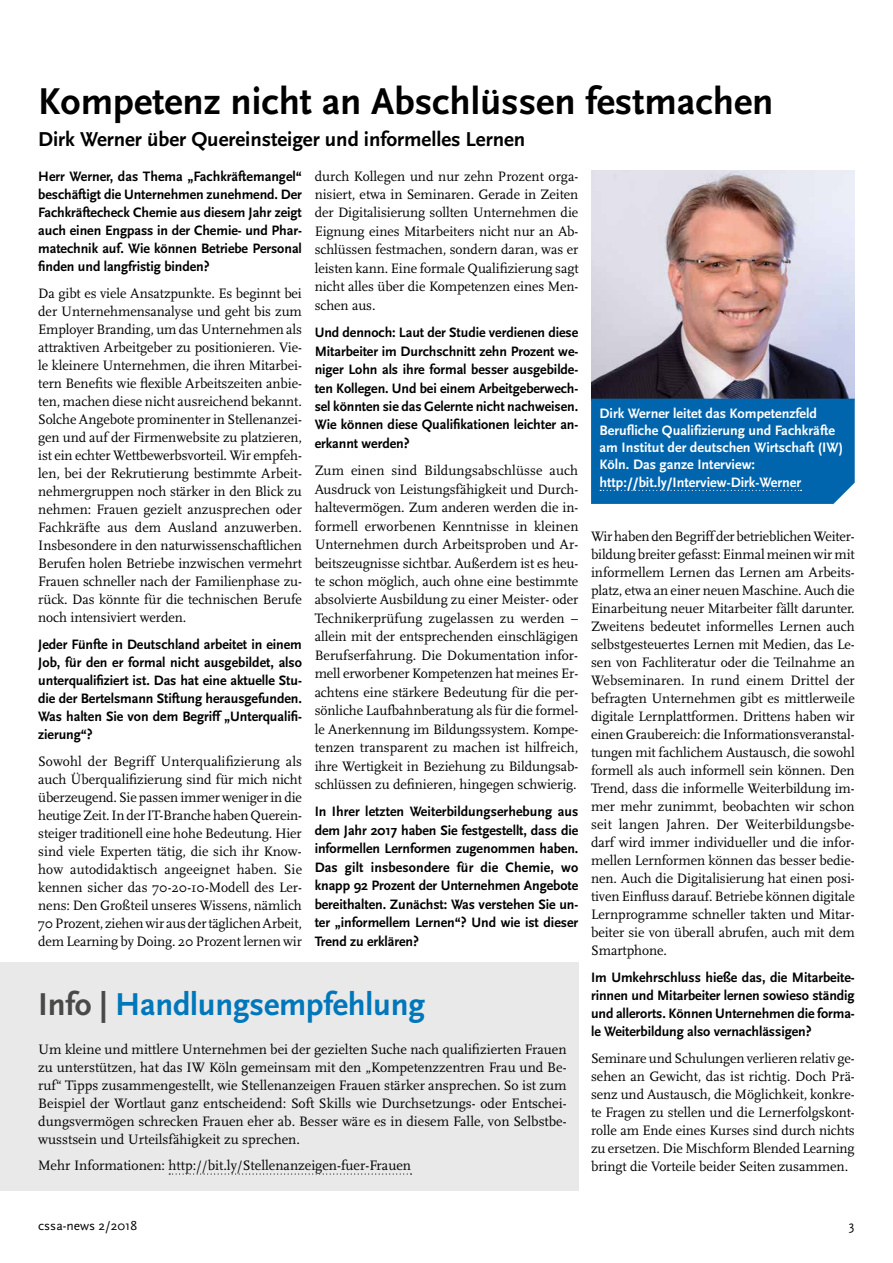
<style>
.page{position:relative;width:893px;height:1263px;background:#fff}
.page>*{position:absolute;margin:0;border:0;box-sizing:border-box;transform-origin:0 0}
.t1{font:700 39px "Scala Sans";color:#000}
.t2{font:700 33px "Scala Sans";letter-spacing:-.005em;color:#07b}
.t3{font:700 21px "Scala Sans";letter-spacing:-.005em;color:#000}
.t4{font:14.25px/18px "Scala";letter-spacing:-.005em;color:#000;text-align:justify}
.t5{font:700 14.25px/18px "Scala Sans";letter-spacing:-.005em;color:#000;text-align:justify}
.t6{font:700 14.25px/17.2px "Scala Sans";color:#fff}
.t7{font:13.5px "Scala Sans";color:#000}
.s1{color:#494948}
</style>
<div class="page">
<div style="left:0;top:962px;width:578px;height:228px;background:#e9e9e9"></div>
<img style="left:591px;top:170px;width:264px;height:229px">
<div style="left:591px;top:399px;width:264px;height:105px;background:#0065ad"></div>
<svg style="left:169px;top:1173px;width:243px;height:1px"></svg>
<h1 class="t1" style="left:38px;top:80px;width:737px">Kompetenz nicht an Abschlüssen festmachen</h1>
<h3 class="t3" style="left:38px;top:128px;width:489px">Dirk Werner über Quereinsteiger und informelles Lernen</h3>
<p class="t5" style="left:38px;top:167px;width:265px">Herr Werner, das Thema „Fachkräftemangel“ beschäftigt die Unternehmen zunehmend. Der Fachkräftecheck Chemie aus diesem Jahr zeigt auch einen Engpass in der Chemie- und Phar&shy;matechnik auf. Wie können Betriebe Personal finden und langfristig binden?</p>
<p class="t4" style="left:38px;top:284px;width:265px">Da gibt es viele Ansatzpunkte. Es beginnt bei der Unternehmensanalyse und geht bis zum Employer Branding, um das Unternehmen als attraktiven Arbeitgeber zu positionieren. Vie&shy;le kleinere Unternehmen, die ihren Mitarbei&shy;tern Benefits wie flexible Arbeitszeiten anbie&shy;ten, machen diese nicht ausreichend bekannt.<br>Solche Angebote prominenter in Stellenanzei&shy;gen und auf der Firmenwebsite zu platzieren, ist ein echter Wettbewerbsvorteil. Wir empfeh&shy;len, bei der Rekrutierung bestimmte Arbeit&shy;nehmergruppen noch stärker in den Blick zu nehmen: Frauen gezielt anzusprechen oder Fachkräfte aus dem Ausland anzuwerben.<br>Insbesondere in den naturwissenschaftlichen Berufen holen Betriebe inzwischen vermehrt Frauen schneller nach der Familienphase zu&shy;rück. Das könnte für die technischen Berufe noch intensiviert werden.</p>
<p class="t5" style="left:38px;top:635px;width:265px">Jeder Fünfte in Deutschland arbeitet in einem Job, für den er formal nicht ausgebildet, also unterqualifiziert ist. Das hat eine aktuelle Stu&shy;die der Bertelsmann Stiftung herausgefunden.<br>Was halten Sie von dem Begriff „Unterqualifi&shy;zierung“?</p>
<p class="t4" style="left:38px;top:752px;width:265px">Sowohl der Begriff Unterqualifizierung als auch Überqualifizierung sind für mich nicht überzeugend. Sie passen immer weniger in die heutige Zeit. In der IT-Branche haben Querein&shy;steiger traditionell eine hohe Bedeutung. Hier sind viele Experten tätig, die sich ihr Know&shy;how autodidaktisch angeeignet haben. Sie kennen sicher das 70-20-10-Modell des Ler&shy;nens: Den Großteil unseres Wissens, nämlich 70 Prozent, ziehen wir aus der täglichen Arbeit, dem Learning by Doing. 20 Prozent lernen wir</p>
<p class="t4" style="left:315px;top:167px;width:265px;line-height:18.5px">durch Kollegen und nur zehn Prozent orga&shy;nisiert, etwa in Seminaren. Gerade in Zeiten der Digitalisierung sollten Unternehmen die Eignung eines Mitarbeiters nicht nur an Ab&shy;schlüssen festmachen, sondern daran, was er leisten kann. Eine formale Qualifizierung sagt nicht alles über die Kompetenzen eines Men&shy;schen aus.</p>
<p class="t5" style="left:315px;top:324px;width:265px;line-height:18.5px">Und dennoch: Laut der Studie verdienen diese Mitarbeiter im Durchschnitt zehn Prozent we&shy;niger Lohn als ihre formal besser ausgebilde&shy;ten Kollegen. Und bei einem Arbeitgeberwech&shy;sel könnten sie das Gelernte nicht nachweisen.<br>Wie können diese Qualifikationen leichter an&shy;erkannt werden?</p>
<p class="t4" style="left:315px;top:462px;width:265px;line-height:18.5px">Zum einen sind Bildungsabschlüsse auch Ausdruck von Leistungsfähigkeit und Durch&shy;haltevermögen. Zum anderen werden die in&shy;formell erworbenen Kenntnisse in kleinen Unternehmen durch Arbeitsproben und Ar&shy;beitszeugnisse sichtbar. Außerdem ist es heu&shy;te schon möglich, auch ohne eine bestimmte absolvierte Ausbildung zu einer Meister- oder Technikerprüfung zugelassen zu werden – allein mit der entsprechenden einschlägigen Berufserfahrung. Die Dokumentation infor&shy;mell erworbener Kompetenzen hat meines Er&shy;achtens eine stärkere Bedeutung für die per&shy;sönliche Laufbahnberatung als für die formel&shy;le Anerkennung im Bildungssystem. Kompe&shy;tenzen transparent zu machen ist hilfreich, ihre Wertigkeit in Beziehung zu Bildungsab&shy;schlüssen zu definieren, hingegen schwierig.</p>
<p class="t5" style="left:315px;top:803px;width:265px;line-height:18.5px">In Ihrer letzten Weiterbildungserhebung aus dem Jahr 2017 haben Sie festgestellt, dass die informellen Lernformen zugenommen haben.<br>Das gilt insbesondere für die Chemie, wo knapp 92 Prozent der Unternehmen Angebote bereithalten. Zunächst: Was verstehen Sie un&shy;ter „informellem Lernen“? Und wie ist dieser Trend zu erklären?</p>
<p class="t6" style="left:600px;top:405px;width:245px">Dirk Werner leitet das Kompetenzfeld Berufliche Qualifizierung und Fachkräfte am Institut der deutschen Wirtschaft (IW)<br>Köln. Das ganze Interview: http://bit.ly/Interview-Dirk-Werner</p>
<p class="t4" style="left:591px;top:527px;width:265px">Wir haben den Begriff der betrieblichen Weiter&shy;bildung breiter gefasst: Einmal meinen wir mit informellem Lernen das Lernen am Arbeits&shy;platz, etwa an einer neuen Maschine. Auch die Einarbeitung neuer Mitarbeiter fällt darunter.<br>Zweitens bedeutet informelles Lernen auch selbstgesteuertes Lernen mit Medien, das Le&shy;sen von Fachliteratur oder die Teilnahme an Webseminaren. In rund einem Drittel der befragten Unternehmen gibt es mittlerweile digitale Lernplattformen. Drittens haben wir einen Graubereich: die Informationsveranstal&shy;tungen mit fachlichem Austausch, die sowohl formell als auch informell sein können. Den Trend, dass die informelle Weiterbildung im&shy;mer mehr zunimmt, beobachten wir schon seit langen Jahren. Der Weiterbildungsbe&shy;darf wird immer individueller und die infor&shy;mellen Lernformen können das besser bedie&shy;nen. Auch die Digitalisierung hat einen posi&shy;tiven Einfluss darauf. Betriebe können digitale Lernprogramme schneller takten und Mitar&shy;beiter sie von überall abrufen, auch mit dem Smartphone.</p>
<p class="t5" style="left:591px;top:968px;width:265px">Im Umkehrschluss hieße das, die Mitarbeite&shy;rinnen und Mitarbeiter lernen sowieso ständig und allerorts. Können Unternehmen die forma&shy;le Weiterbildung also vernachlässigen?</p>
<p class="t4" style="left:591px;top:1049px;width:265px">Seminare und Schulungen verlieren relativ ge&shy;sehen an Gewicht, das ist richtig. Doch Prä&shy;senz und Austausch, die Möglichkeit, konkre&shy;te Fragen zu stellen und die Lernerfolgskont&shy;rolle am Ende eines Kurses sind durch nichts zu ersetzen. Die Mischform Blended Learning bringt die Vorteile beider Seiten zusammen.</p>
<h2 class="t2" style="left:38px;top:986px;width:388px"><span class="s1">Info |</span> Handlungsempfehlung</h2>
<p class="t4" style="left:38px;top:1040px;width:530px">Um kleine und mittlere Unternehmen bei der gezielten Suche nach qualifizierten Frauen zu unterstützen, hat das IW Köln gemeinsam mit den „Kompetenzzentren Frau und Be&shy;ruf“ Tipps zusammengestellt, wie Stellenanzeigen Frauen stärker ansprechen. So ist zum Beispiel der Wortlaut ganz entscheidend: Soft Skills wie Durchsetzungs- oder Entschei&shy;dungsvermögen schrecken Frauen eher ab. Besser wäre es in diesem Falle, von Selbstbe&shy;wusstsein und Urteilsfähigkeit zu sprechen.</p>
<p class="t4" style="left:38px;top:1157px;width:374px">Mehr Informationen: http://bit.ly/Stellenanzeigen-fuer-Frauen</p>
<p class="t7" style="left:38px;top:1218px;width:100px">cssa-news 2/2018</p>
<p class="t7" style="left:849px;top:1218px;width:7px">3</p>
</div>
